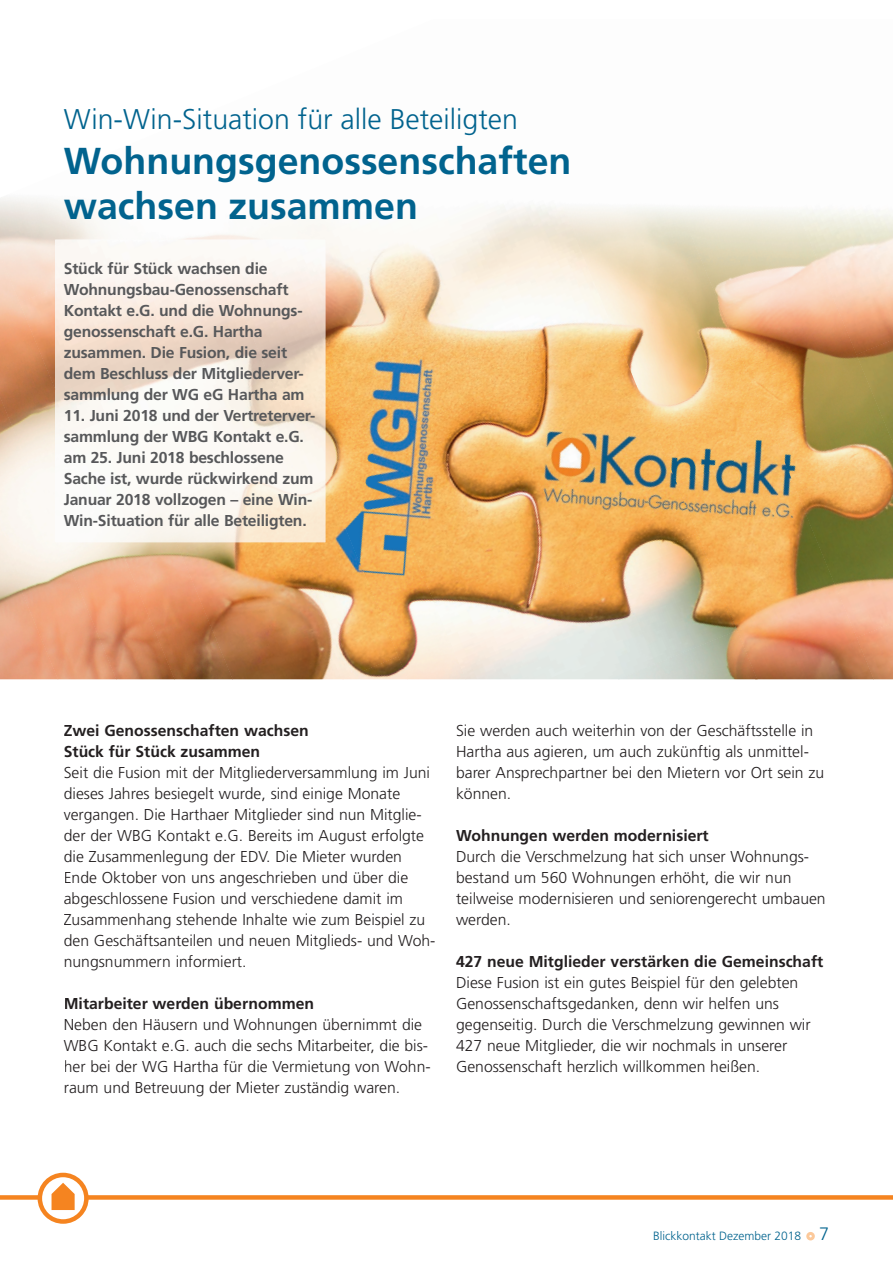
<style>
.page{position:relative;width:893px;height:1263px;background:#fff}
.page>*{position:absolute;margin:0;border:0;box-sizing:border-box;transform-origin:0 0}
.t1{font:700 37.5px/45px "Frutiger";color:#01638e}
.t2{font:300 28.5px "Frutiger";color:#01638e}
.t3{font:300 15.75px/21px "Frutiger";color:#231f20}
.t4{font:700 15.75px/21px "Frutiger";letter-spacing:-.015em;color:#57585a}
.t5{font:700 15.75px/21px "Frutiger";color:#231f20}
.t6{font:300 12px "Frutiger";color:#01638e}
.s1{font-size:18px}
</style>
<div class="page">
<svg style="left:0;top:1195px;width:893px;height:46px"></svg>
<div style="left:806px;top:1232px;width:9px;height:8px;border:3px solid #fcc99b;border-radius:50%"></div>
<svg style="left:40px;top:1172px;width:51px;height:69px"></svg>
<img style="left:0;top:254px;width:118px;height:425px">
<img style="left:618px;top:207px;width:275px;height:245px">
<img style="left:19px;top:288px;width:36px;height:102px">
<img style="left:718px;top:207px;width:78px;height:3px">
<img style="left:0;top:396px;width:117px;height:283px">
<img style="left:309px;top:200px;width:309px;height:139px">
<img style="left:325px;top:337px;width:141px;height:342px">
<img style="left:0;top:538px;width:58px;height:141px">
<img style="left:118px;top:542px;width:58px;height:137px">
<img style="left:796px;top:207px;width:97px;height:148px">
<img style="left:176px;top:479px;width:222px;height:200px">
<img style="left:368px;top:339px;width:329px;height:297px">
<img style="left:856px;top:339px;width:37px;height:105px">
<img style="left:677px;top:444px;width:197px;height:235px">
<img style="left:342px;top:656px;width:66px;height:23px">
<img style="left:448px;top:533px;width:289px;height:146px">
<img style="left:796px;top:452px;width:97px;height:186px">
<img style="left:618px;top:630px;width:139px;height:49px">
<img style="left:856px;top:622px;width:37px;height:57px">
<img style="left:55px;top:240px;width:226px;height:209px">
<img style="left:212px;top:240px;width:113px;height:166px">
<img style="left:55px;top:405px;width:57px;height:137px">
<img style="left:281px;top:387px;width:44px;height:107px">
<img style="left:106px;top:449px;width:212px;height:93px">
<img style="left:200px;top:494px;width:125px;height:48px">
<h2 class="t2" style="left:64px;top:103px;width:456px">Win-Win-Situation für alle Beteiligten</h2>
<h1 class="t1" style="left:64px;top:138px;width:509px">Wohnungsgenossenschaften wachsen zusammen</h1>
<p class="t4" style="left:64px;top:258px;width:242px">Stück für Stück wachsen die<br>Wohnungsbau-Genossenschaft<br>Kontakt e.G. und die Wohnungs&shy;genossenschaft e.G. Hartha zusammen. Die Fusion, die seit dem Beschluss der Mitgliederver&shy;sammlung der WG eG Hartha am</p>
<p class="t4" style="left:64px;top:405px;width:253px">11. Juni 2018 und der Vertreterver&shy;sammlung der WBG Kontakt e.G. am 25. Juni 2018 beschlossene Sache ist, wurde rückwirkend zum Januar 2018 vollzogen – eine Win-Win-Situation für alle Beteiligten.</p>
<p class="t5" style="left:64px;top:720px;width:247px">Zwei Genossenschaften wachsen<br>Stück für Stück zusammen</p>
<p class="t3" style="left:64px;top:762px;width:373px">Seit die Fusion mit der Mitgliederversammlung im Juni dieses Jahres besiegelt wurde, sind einige Monate vergangen. Die Harthaer Mitglieder sind nun Mitglie&shy;der der WBG Kontakt e.G. Bereits im August erfolgte die Zusammenlegung der EDV. Die Mieter wurden Ende Oktober von uns angeschrieben und über die abgeschlossene Fusion und verschiedene damit im Zusammenhang stehende Inhalte wie zum Beispiel zu den Geschäftsanteilen und neuen Mitglieds- und Woh&shy;nungsnummern informiert.</p>
<p class="t5" style="left:64px;top:993px;width:252px">Mitarbeiter werden übernommen</p>
<p class="t3" style="left:64px;top:1014px;width:368px">Neben den Häusern und Wohnungen übernimmt die WBG Kontakt e.G. auch die sechs Mitarbeiter, die bis&shy;her bei der WG Hartha für die Vermietung von Wohn&shy;raum und Betreuung der Mieter zuständig waren.</p>
<p class="t3" style="left:456px;top:720px;width:370px">Sie werden auch weiterhin von der Geschäftsstelle in Hartha aus agieren, um auch zukünftig als unmittel&shy;barer Ansprechpartner bei den Mietern vor Ort sein zu können.</p>
<p class="t5" style="left:456px;top:825px;width:254px">Wohnungen werden modernisiert</p>
<p class="t3" style="left:456px;top:846px;width:371px">Durch die Verschmelzung hat sich unser Wohnungs&shy;bestand um 560 Wohnungen erhöht, die wir nun teilweise modernisieren und seniorengerecht umbauen werden.</p>
<p class="t5" style="left:456px;top:951px;width:369px">427 neue Mitglieder verstärken die Gemeinschaft</p>
<p class="t3" style="left:456px;top:972px;width:356px">Diese Fusion ist ein gutes Beispiel für den gelebten Genossenschaftsgedanken, denn wir helfen uns gegenseitig. Durch die Verschmelzung gewinnen wir 427 neue Mitglieder, die wir nochmals in unserer Genossenschaft herzlich willkommen heißen.</p>
<p class="t6" style="left:653px;top:1229px;width:177px">Blickkontakt Dezember 2018 <span class="s1">7</span></p>
</div>
